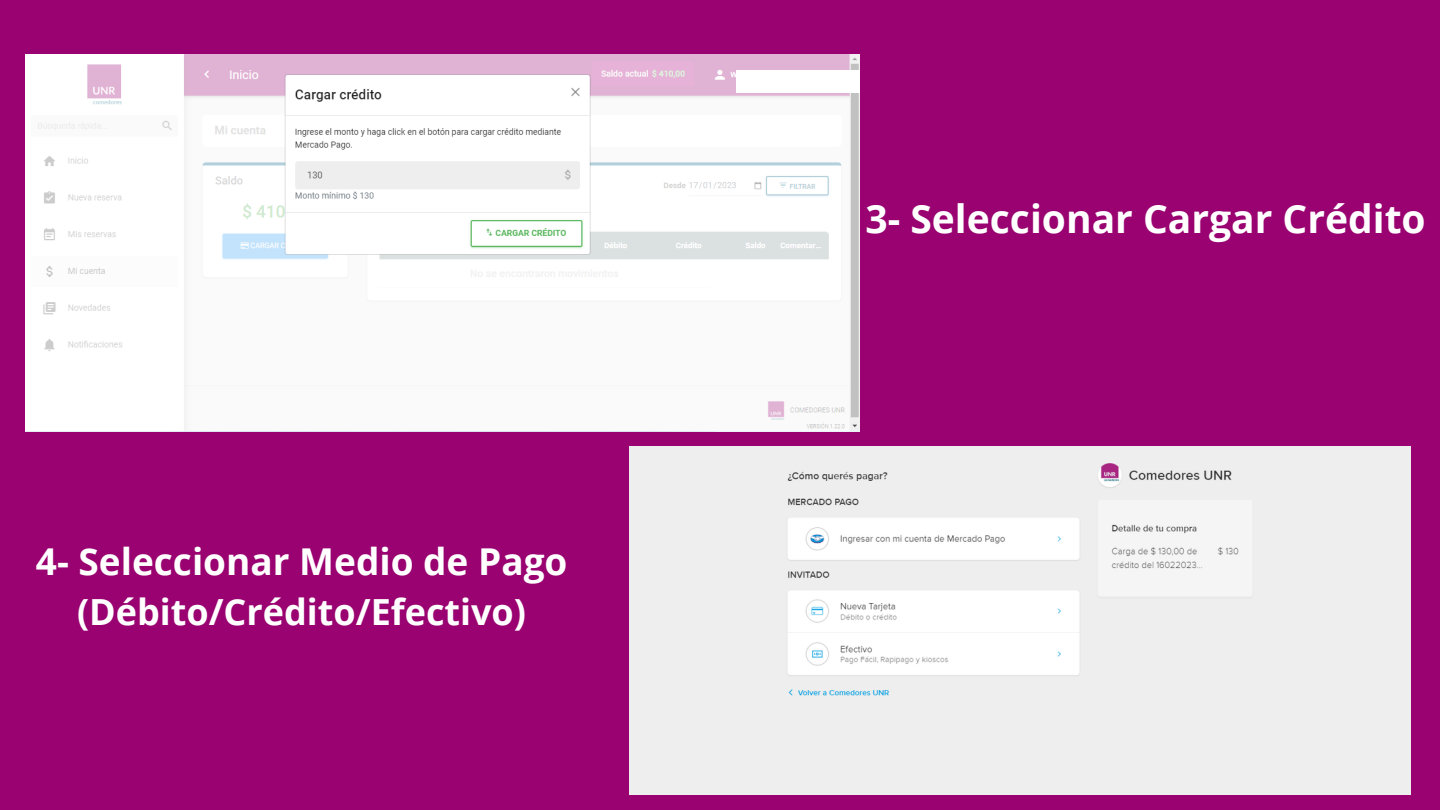
<style>
.page{position:relative;width:1440px;height:810px;background:#990270}
.page>*{position:absolute;margin:0;border:0;box-sizing:border-box;transform-origin:0 0}
.t1{font:700 39px "Open Sans";color:#fff}
.t2{font:700 37px "Open Sans";color:#fff}
.t3{font:700 36px "Open Sans";color:#fff}
</style>
<div class="page">
<img style="left:25px;top:55px;width:834px;height:376px">
<img style="left:629px;top:446px;width:781px;height:348px">
<div style="left:736px;top:70px;width:123px;height:22px;background:#fff"></div>
<p class="t2" style="left:36px;top:535px;width:533px">4- Seleccionar Medio de Pago</p>
<p class="t3" style="left:77px;top:586px;width:450px">(Débito/Crédito/Efectivo)</p>
<p class="t1" style="left:866px;top:191px;width:562px">3- Seleccionar Cargar Crédito</p>
</div>
